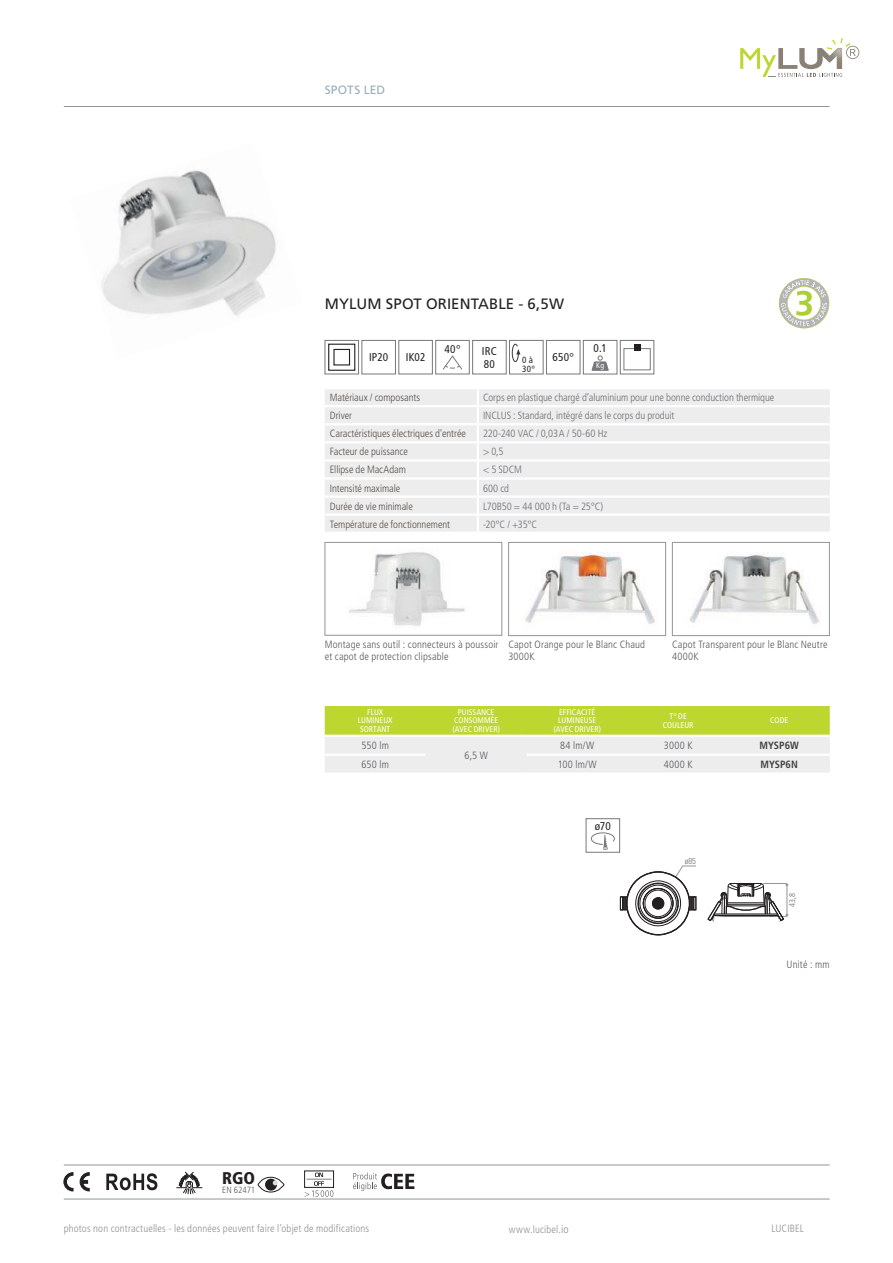
<style>
.page{position:relative;width:893px;height:1263px;background:#fff}
.page>*{position:absolute;margin:0;border:0;box-sizing:border-box;transform-origin:0 0}
.t1{font:900 condensed 16.95px "Frutiger LT";color:#231f20}
.t2{font:15px "Frutiger LT";letter-spacing:.005em;color:#231f20}
.t3{font:12px "Frutiger LT";letter-spacing:.015em;color:#98aeba}
.t4{font:condensed 11.25px/13.5px "Frutiger LT";letter-spacing:.015em;color:#231f20}
.t5{font:300 condensed 10.5px/12px "Frutiger LT";letter-spacing:.015em;color:#58595b}
.t6{font:300 condensed 10.5px "Frutiger LT";letter-spacing:-.005em;color:#6d6e70}
.t7{font:300 condensed 10.5px "Frutiger LT";letter-spacing:-.005em;color:#585049}
.t8{font:300 condensed 10.5px "Frutiger LT";letter-spacing:.015em;color:#8f9194}
.t9{font:700 condensed 10.5px "Frutiger LT";letter-spacing:.005em;color:#404041}
.t10{font:300 condensed 9px "Frutiger LT";letter-spacing:-.005em;color:#58595b}
.t11{font:condensed 9px/9px "Frutiger LT";color:#231f20}
.t12{font:300 condensed 8.4px "Frutiger LT";color:#6d6e70}
.t13{font:300 condensed 8.4px "Univers LT Std";color:#6d6e70}
.t14{font:condensed 8.25px/8.2px "Frutiger LT";letter-spacing:.005em;color:#fff;text-align:center}
.t15{font:condensed 7.8px "Frutiger LT";color:#fff}
.s1{font-size:11.25px}
</style>
<div class="page">
<hr style="left:64px;top:106px;width:765px;height:1px;background:#939598">
<svg style="left:740px;top:38px;width:119px;height:39px"></svg>
<img style="left:101px;top:170px;width:175px;height:146px">
<svg style="left:619px;top:866px;width:78px;height:69px"></svg>
<svg style="left:707px;top:883px;width:81px;height:39px"></svg>
<svg style="left:590px;top:832px;width:25px;height:18px"></svg>
<div style="left:586px;top:818px;width:34px;height:34px;border:1px solid #77787b"></div>
<svg style="left:328px;top:343px;width:28px;height:28px"></svg>
<div style="left:325px;top:340px;width:34px;height:34px;border:1px solid #77787b"></div>
<div style="left:361px;top:340px;width:34px;height:34px;border:1px solid #77787b"></div>
<div style="left:398px;top:340px;width:34px;height:34px;border:1px solid #77787b"></div>
<svg style="left:442px;top:355px;width:21px;height:15px"></svg>
<div style="left:435px;top:340px;width:34px;height:34px;border:1px solid #77787b"></div>
<div style="left:472px;top:340px;width:34px;height:34px;border:1px solid #77787b"></div>
<svg style="left:511px;top:343px;width:9px;height:19px"></svg>
<div style="left:509px;top:340px;width:34px;height:34px;border:1px solid #77787b"></div>
<div style="left:546px;top:340px;width:34px;height:34px;border:1px solid #77787b"></div>
<svg style="left:591px;top:355px;width:18px;height:16px"></svg>
<div style="left:583px;top:340px;width:34px;height:34px;border:1px solid #77787b"></div>
<div style="left:623px;top:348px;width:27px;height:22px;border:1px solid #77787b"></div>
<div style="left:633px;top:344px;width:7px;height:7px;background:#231f20"></div>
<div style="left:620px;top:340px;width:34px;height:34px;border:1px solid #77787b"></div>
<div style="left:325px;top:389px;width:504px;height:143px;background:#ededee"></div>
<hr style="left:325px;top:405px;width:504px;height:2px;background:#fff">
<hr style="left:325px;top:423px;width:504px;height:2px;background:#fff">
<hr style="left:325px;top:441px;width:504px;height:2px;background:#fff">
<hr style="left:325px;top:459px;width:504px;height:2px;background:#fff">
<hr style="left:325px;top:477px;width:504px;height:3px;background:#fff">
<hr style="left:325px;top:495px;width:504px;height:3px;background:#fff">
<hr style="left:325px;top:513px;width:504px;height:3px;background:#fff">
<svg style="left:477px;top:389px;width:2px;height:143px"></svg>
<img style="left:349px;top:552px;width:116px;height:75px">
<div style="left:325px;top:542px;width:177px;height:93px;border:1px solid #939598"></div>
<img style="left:525px;top:552px;width:130px;height:72px">
<div style="left:508px;top:542px;width:157px;height:94px;border:1px solid #939598"></div>
<img style="left:689px;top:554px;width:130px;height:70px">
<div style="left:672px;top:542px;width:157px;height:94px;border:1px solid #939598"></div>
<hr style="left:64px;top:1199px;width:765px;height:1px;background:#939598">
<hr style="left:64px;top:1165px;width:765px;height:1px;background:#939598">
<svg style="left:80px;top:1172px;width:9px;height:19px"></svg>
<svg style="left:64px;top:1172px;width:9px;height:19px"></svg>
<svg style="left:106px;top:1173px;width:51px;height:17px"></svg>
<svg style="left:176px;top:1171px;width:26px;height:23px"></svg>
<div style="left:257px;top:1177px;width:27px;height:15px;border:1px solid #231f20;border-radius:50%"></div>
<div style="left:265px;top:1179px;width:12px;height:11px;background:#231f20;border-radius:50%"></div>
<svg style="left:273px;top:1180px;width:5px;height:5px"></svg>
<div style="left:304px;top:1170px;width:30px;height:18px;border:1px solid #231f20"></div>
<svg style="left:305px;top:1172px;width:28px;height:25px"></svg>
<svg style="left:353px;top:1172px;width:61px;height:19px"></svg>
<svg style="left:778px;top:278px;width:51px;height:51px"></svg>
<svg style="left:325px;top:706px;width:504px;height:66px;background:#d7e396"></svg>
<hr style="left:325px;top:735px;width:201px;height:2px;background:#fff">
<hr style="left:526px;top:735px;width:303px;height:2px;background:#fff">
<hr style="left:325px;top:754px;width:101px;height:2px;background:#fff">
<hr style="left:526px;top:754px;width:303px;height:2px;background:#fff">
<p class="t3" style="left:325px;top:86px;width:62px">SPOTS LED</p>
<h2 class="t2" style="left:325px;top:298px;width:241px">MYLUM SPOT ORIENTABLE - 6,5W</h2>
<p class="t4" style="left:369px;top:351px;width:21px">IP20</p>
<p class="t4" style="left:406px;top:351px;width:21px">IK02</p>
<p class="t4" style="left:444px;top:343px;width:17px">40°</p>
<p class="t4" style="left:482px;top:344px;width:16px">IRC<br>80</p>
<p class="t11" style="left:522px;top:356px;width:14px">0 à<br>30°</p>
<p class="t4" style="left:552px;top:351px;width:23px">650°</p>
<p class="t4" style="left:593px;top:342px;width:15px">0.1</p>
<p class="t15" style="left:596px;top:361px;width:9px">Kg</p>
<p class="t7" style="left:330px;top:392px;width:92px">Matériaux / composants</p>
<p class="t6" style="left:483px;top:392px;width:293px">Corps en plastique chargé d’aluminium pour une bonne conduction thermique</p>
<p class="t7" style="left:330px;top:410px;width:24px">Driver</p>
<p class="t6" style="left:483px;top:410px;width:193px">INCLUS : Standard, intégré dans le corps du produit</p>
<p class="t7" style="left:330px;top:428px;width:138px">Caractéristiques électriques d'entrée</p>
<p class="t6" style="left:483px;top:428px;width:126px">220-240 VAC / 0,03 A / 50-60 Hz</p>
<p class="t7" style="left:330px;top:446px;width:79px">Facteur de puissance</p>
<p class="t6" style="left:483px;top:446px;width:22px">&gt; 0,5</p>
<p class="t7" style="left:330px;top:464px;width:78px">Ellipse de MacAdam</p>
<p class="t6" style="left:483px;top:464px;width:41px">&lt; 5 SDCM</p>
<p class="t7" style="left:330px;top:483px;width:72px">Intensité maximale</p>
<p class="t6" style="left:483px;top:483px;width:28px">600 cd</p>
<p class="t7" style="left:330px;top:501px;width:84px">Durée de vie minimale</p>
<p class="t6" style="left:483px;top:501px;width:122px">L70B50 = 44 000 h (Ta = 25°C)</p>
<p class="t7" style="left:330px;top:519px;width:122px">Température de fonctionnement</p>
<p class="t6" style="left:483px;top:519px;width:56px">-20°C / +35°C</p>
<p class="t5" style="left:325px;top:638px;width:175px">Montage sans outil : connecteurs à poussoir et capot de protection clipsable</p>
<p class="t5" style="left:508px;top:638px;width:138px">Capot Orange pour le Blanc Chaud<br>3000K</p>
<p class="t5" style="left:672px;top:638px;width:157px">Capot Transparent pour le Blanc Neutre<br>4000K</p>
<p class="t14" style="left:358px;top:708px;width:36px">FLUX<br>LUMINEUX<br>SORTANT</p>
<p class="t14" style="left:452px;top:708px;width:49px">PUISSANCE<br>CONSOMMÉE (AVEC DRIVER)</p>
<p class="t14" style="left:553px;top:708px;width:49px">EFFICACITÉ<br>LUMINEUSE (AVEC DRIVER)</p>
<p class="t14" style="left:663px;top:712px;width:32px">T° DE<br>COULEUR</p>
<p class="t14" style="left:770px;top:716px;width:20px">CODE</p>
<p class="t5" style="left:361px;top:740px;width:29px">550 lm</p>
<p class="t5" style="left:464px;top:749px;width:25px">6,5 W</p>
<p class="t5" style="left:560px;top:740px;width:36px">84 lm/W</p>
<p class="t5" style="left:664px;top:740px;width:30px">3000 K</p>
<p class="t9" style="left:759px;top:739px;width:41px">MYSP6W</p>
<p class="t5" style="left:361px;top:759px;width:29px">650 lm</p>
<p class="t5" style="left:557px;top:759px;width:41px">100 lm/W</p>
<p class="t5" style="left:663px;top:759px;width:30px">4000 K</p>
<p class="t9" style="left:760px;top:758px;width:39px">MYSP6N</p>
<p class="t4" style="left:595px;top:819px;width:17px">ø70</p>
<p class="t13" style="left:684px;top:856px;width:13px">ø85</p>
<p class="t12" style="left:788px;top:907px;width:16px;rotate:-90deg">43,8</p>
<p class="t5" style="left:786px;top:958px;width:45px">Unité : mm</p>
<h1 class="t1" style="left:222px;top:1168px;width:34px">RGO</h1>
<p class="t10" style="left:222px;top:1186px;width:34px">EN 62471</p>
<p class="t8" style="left:64px;top:1223px;width:307px">photos non contractuelles - les données peuvent faire l’objet de modifications</p>
<p class="t8" style="left:509px;top:1224px;width:61px">www.lucibel.<span class="s1">io</span></p>
<p class="t8" style="left:771px;top:1223px;width:34px">LUCIBEL</p>
</div>
